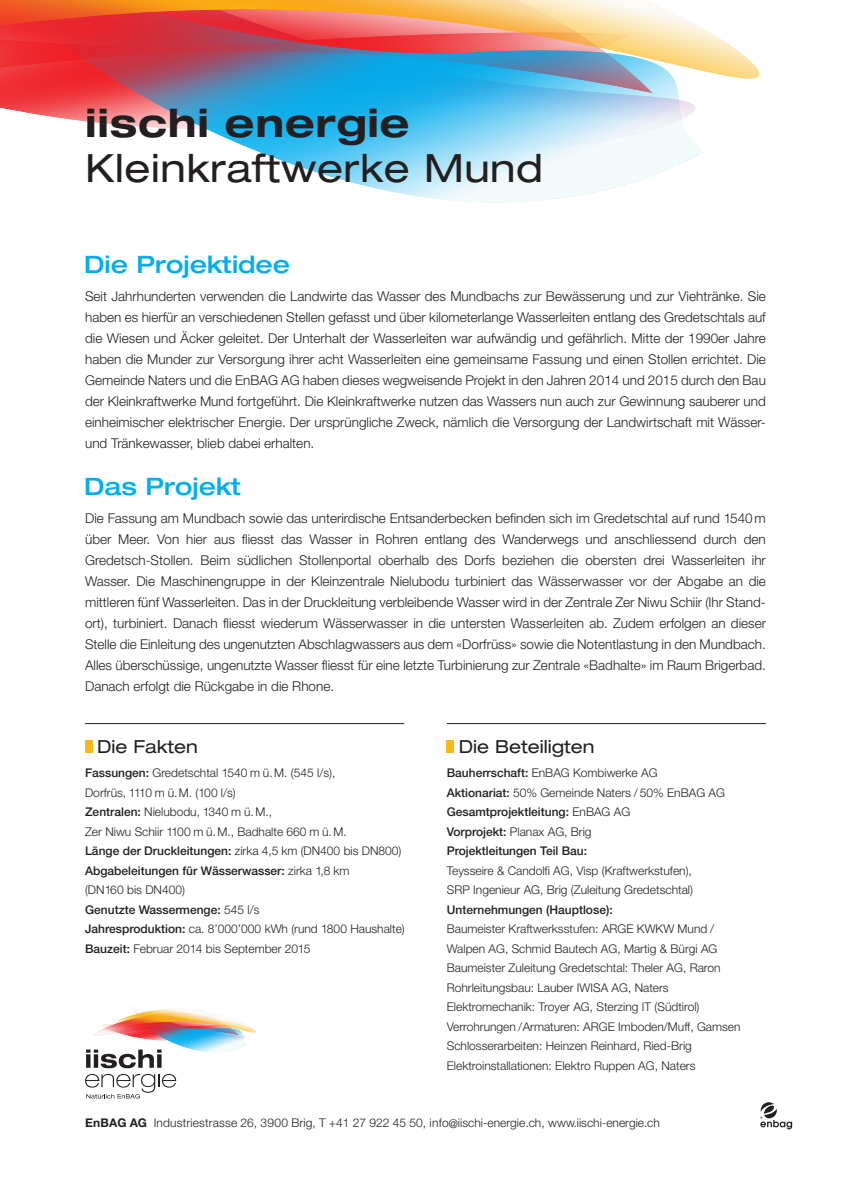
<style>
.page{position:relative;width:851px;height:1191px;background:#fff}
.page>*{position:absolute;margin:0;border:0;box-sizing:border-box;transform-origin:0 0}
.t1{font:expanded 39px "Helvetica Neue";letter-spacing:.015em;color:#231f20}
.t2{font:700 expanded 39px "Helvetica Neue";letter-spacing:.02em;color:#231f20}
.t3{font:500 expanded 24px "Helvetica Neue";color:#00aeef}
.t4{font:expanded 18px "Helvetica Neue";color:#231f20}
.t5{font:300 13.5px/21px "Helvetica Neue";color:#231f20;text-align:justify}
.t6{font:300 12px/19.5px "Helvetica Neue";color:#231f20}
.t7{font:500 12px/19.5px "Helvetica Neue";color:#231f20}
.s1{font-weight:500}
.s2{font-weight:300}
.s3{font-weight:700}
</style>
<div class="page">
<svg style="left:85px;top:1074px;width:91px;height:24px"></svg>
<img style="left:86px;top:1008px;width:170px;height:60px">
<svg style="left:760px;top:1102px;width:32px;height:27px"></svg>
<svg style="left:0;top:0;width:759px;height:79px"></svg>
<svg style="left:16px;top:0;width:690px;height:203px"></svg>
<hr style="left:446px;top:723px;width:319px;height:1px;background:#231f20">
<hr style="left:85px;top:723px;width:319px;height:1px;background:#231f20">
<div style="left:446px;top:740px;width:8px;height:13px;background:#fcb814"></div>
<div style="left:85px;top:740px;width:7px;height:13px;background:#fcb814"></div>
<h1 class="t2" style="left:85px;top:99px;width:326px">iischi energie</h1>
<h1 class="t1" style="left:85px;top:145px;width:459px">Kleinkraftwerke Mund</h1>
<h2 class="t3" style="left:84px;top:249px;width:208px">Die Projektidee</h2>
<p class="t5" style="left:85px;top:285px;width:682px">Seit Jahrhunderten verwenden die Landwirte das Wasser des Mundbachs zur Bewässerung und zur Viehtränke. Sie haben es hierfür an verschiedenen Stellen gefasst und über kilometerlange Wasserleiten entlang des Gredetschtals auf die Wiesen und Äcker geleitet. Der Unterhalt der Wasserleiten war aufwändig und gefährlich. Mitte der 1990er Jahre haben die Munder zur Versorgung ihrer acht Wasserleiten eine gemeinsame Fassung und einen Stollen errichtet. Die Gemeinde Naters und die EnBAG AG haben dieses wegweisende Projekt in den Jahren 2014 und 2015 durch den Bau der Kleinkraftwerke Mund fortgeführt. Die Kleinkraftwerke nutzen das Wassers nun auch zur Gewinnung sauberer und einheimischer elektrischer Energie. Der ursprüngliche Zweck, nämlich die Versorgung der Landwirtschaft mit Wässer&shy;und Tränkewasser, blieb dabei erhalten.</p>
<h2 class="t3" style="left:84px;top:471px;width:158px">Das Projekt</h2>
<p class="t5" style="left:85px;top:507px;width:682px">Die Fassung am Mundbach sowie das unterirdische Entsanderbecken befinden sich im Gredetschtal auf rund 1540 m über Meer. Von hier aus fliesst das Wasser in Rohren entlang des Wanderwegs und anschliessend durch den Gredetsch-Stollen. Beim südlichen Stollenportal oberhalb des Dorfs beziehen die obersten drei Wasserleiten ihr Wasser. Die Maschinengruppe in der Kleinzentrale Nielubodu turbiniert das Wässerwasser vor der Abgabe an die mittleren fünf Wasserleiten. Das in der Druckleitung verbleibende Wasser wird in der Zentrale Zer Niwu Schiir (Ihr Stand&shy;ort), turbiniert. Danach fliesst wiederum Wässerwasser in die untersten Wasserleiten ab. Zudem erfolgen an dieser Stelle die Einleitung des ungenutzten Abschlagwassers aus dem «Dorfrüss» sowie die Notentlastung in den Mundbach.<br>Alles überschüssige, ungenutzte Wasser fliesst für eine letzte Turbinierung zur Zentrale «Badhalte» im Raum Brigerbad.<br>Danach erfolgt die Rückgabe in die Rhone.</p>
<h3 class="t4" style="left:97px;top:736px;width:102px">Die Fakten</h3>
<p class="t6" style="left:85px;top:763px;width:321px"><span class="s1">Fassungen:</span> Gredetschtal 1540 m ü.M. (545 l/s),<br>Dorfrüs, 1110 m ü.M. (100 l/s)<br><span class="s1">Zentralen:</span> Nielubodu, 1340 m ü.M.,<br>Zer Niwu Schiir 1100 m ü.M., Badhalte 660 m ü.M.<br><span class="s1">Länge der Druckleitungen:</span> zirka 4,5 km (DN400 bis DN800)<br><span class="s1">Abgabeleitungen für Wässerwasser:</span> zirka 1,8 km<br>(DN160 bis DN400)<br><span class="s1">Genutzte Wassermenge:</span> 545 l/s<br><span class="s1">Jahresproduktion:</span> ca. 8’000’000 kWh (rund 1800 Haushalte)<br><span class="s1">Bauzeit:</span> Februar 2014 bis September 2015</p>
<h3 class="t4" style="left:458px;top:736px;width:137px">Die Beteiligten</h3>
<p class="t7" style="left:446px;top:763px;width:280px">Bauherrschaft: <span class="s2">EnBAG Kombiwerke AG<br></span>Aktionariat: <span class="s2">50% Gemeinde Naters / 50% EnBAG AG </span>Gesamtprojektleitung: <span class="s2">EnBAG AG<br></span>Vorprojekt: <span class="s2">Planax AG, Brig<br></span>Projektleitungen Teil Bau:</p>
<p class="t6" style="left:446px;top:860px;width:248px">Teysseire &amp; Candolfi AG, Visp (Kraftwerkstufen),<br>SRP Ingenieur AG, Brig (Zuleitung Gredetschtal)</p>
<p class="t7" style="left:446px;top:899px;width:167px">Unternehmungen (Hauptlose):</p>
<p class="t6" style="left:446px;top:919px;width:295px">Baumeister Kraftwerksstufen: ARGE KWKW Mund / Walpen AG, Schmid Bautech AG, Martig &amp; Bürgi AG Baumeister Zuleitung Gredetschtal: Theler AG, Raron Rohrleitungsbau: Lauber IWISA AG, Naters Elektromechanik: Troyer AG, Sterzing IT (Südtirol)<br>Verrohrungen /Armaturen: ARGE Imboden/Muff, Gamsen Schlosserarbeiten: Heinzen Reinhard, Ried-Brig Elektroinstallationen: Elektro Ruppen AG, Naters</p>
<p class="t6" style="left:85px;top:1112px;width:576px"><span class="s3">EnBAG AG</span> Industriestrasse 26, 3900 Brig, T +41 27 922 45 50, info@iischi-energie.ch, www.iischi-energie.ch</p>
</div>
